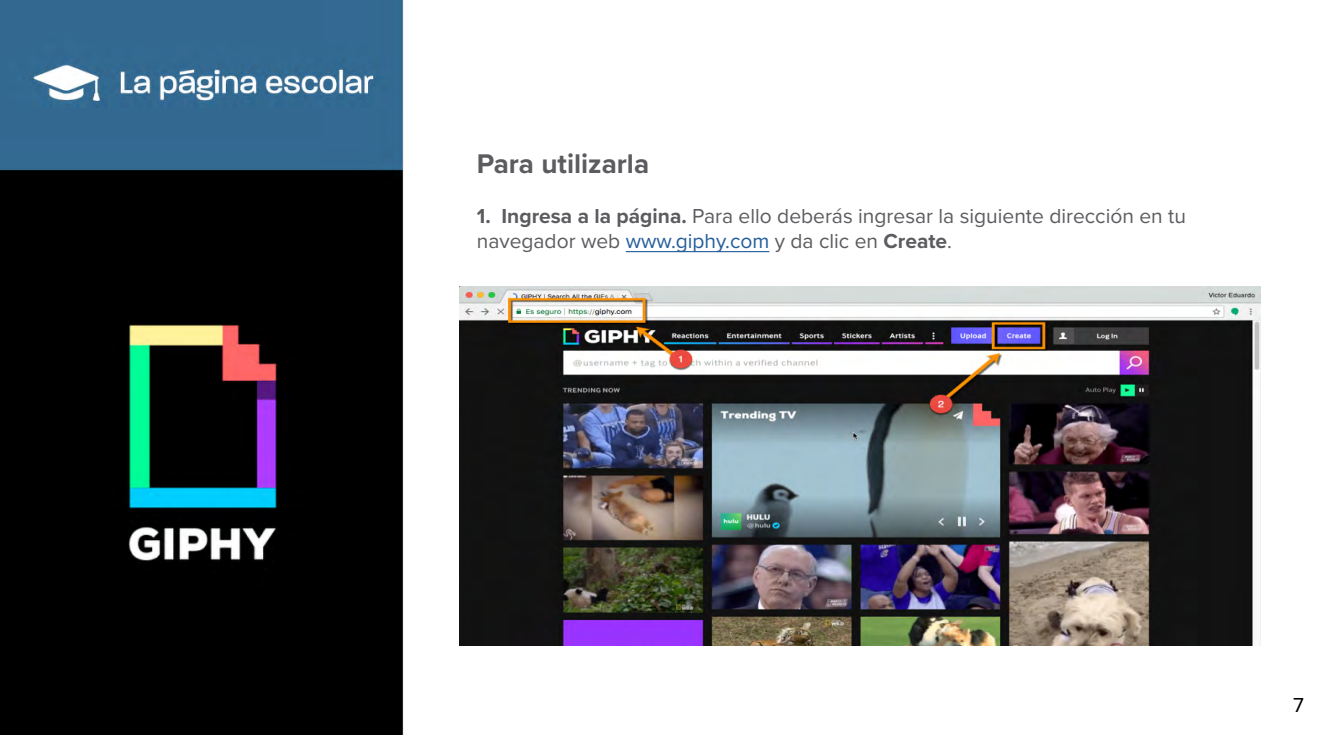
<style>
.page{position:relative;width:1330px;height:735px;background:#fff}
.page>*{position:absolute;margin:0;border:0;box-sizing:border-box;transform-origin:0 0}
.t1{font:700 28px "Proxima Nova";color:#5c5b5f}
.t2{font:21px/25.2px "Proxima Nova";color:#5c5b5f}
.t3{font:21px "Proxima Nova";color:#000}
.s1{font-weight:700}
.s2{color:#245d9c}
</style>
<div class="page">
<img style="left:0;top:0;width:770px;height:735px">
<hr style="left:626px;top:251px;width:143px;height:1px;background:#245d9c">
<img style="left:460px;top:286px;width:801px;height:360px">
<h1 class="t1" style="left:477px;top:143px;width:174px">Para utilizarla</h1>
<p class="t2" style="left:477px;top:203px;width:711px"><span class="s1">1. Ingresa a la página.</span> Para ello deberás ingresar la siguiente dirección en tu navegador web <span class="s2">www.giphy.com</span> y da clic en <span class="s1">Create</span>.</p>
<p class="t3" style="left:1293px;top:689px;width:12px">7</p>
</div>
